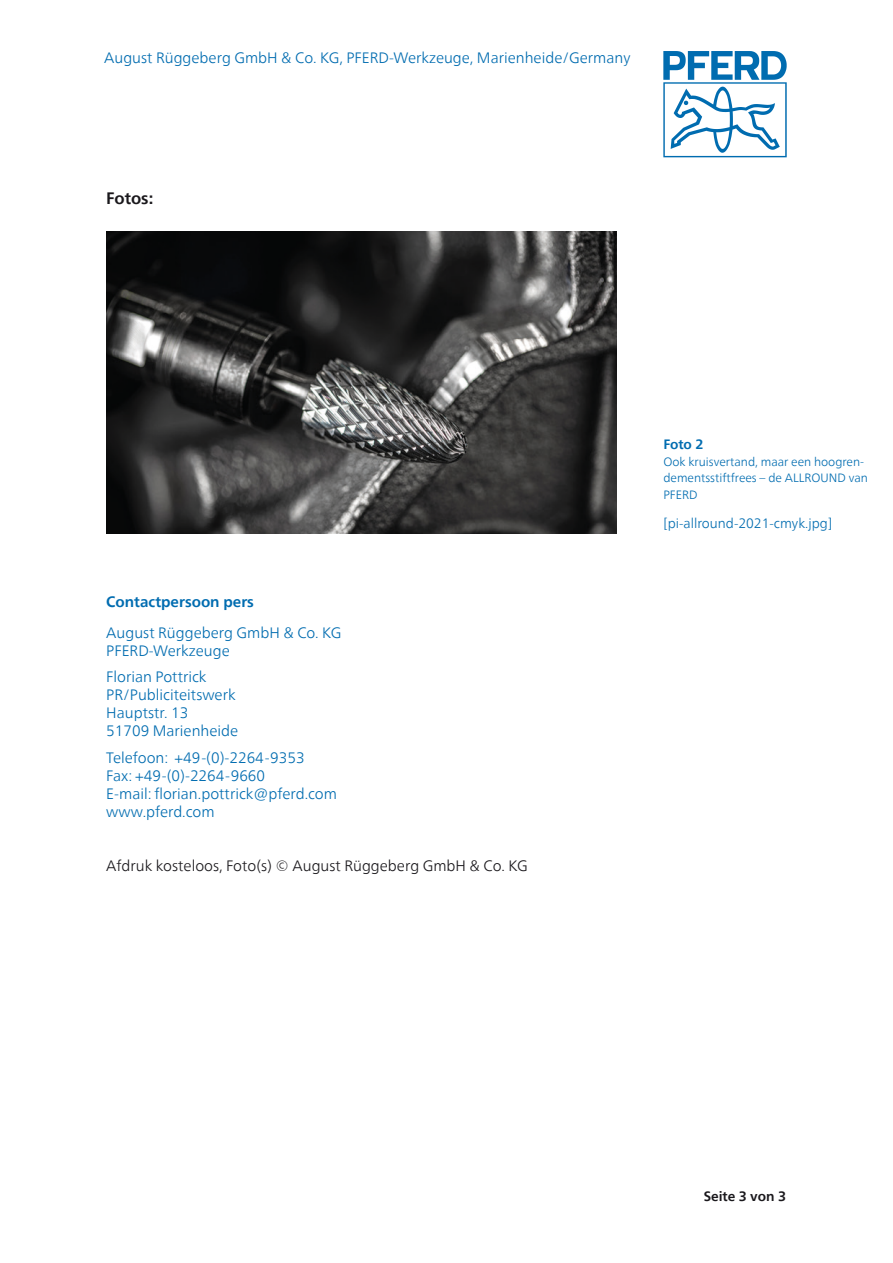
<style>
.page{position:relative;width:893px;height:1263px;background:#fff}
.page>*{position:absolute;margin:0;border:0;box-sizing:border-box;transform-origin:0 0}
.Bilder_Headline{font:700 16.5px "Neue Frutiger World";color:#1a181c}
.Pressekontakt_light{font:300 15px/18px "Neue Frutiger World";color:#006cb0}
.Abdruck_honorarfrei{font:300 15px "Neue Frutiger World";color:#1a181c}
.Bilder_Headline-2{font:700 15px "Neue Frutiger World";color:#006cb0}
.Bildbezeichnung_Teas{font:300 13.5px "Neue Frutiger World";color:#006cb0}
.t1{font:700 13.5px "Neue Frutiger World";color:#1a181c}
.Datum_Autor_Zeichen{font:700 13.5px "Neue Frutiger World";color:#006cb0}
.Bildbezeichnung_Teas-2{font:300 12px/16.5px "Neue Frutiger World";color:#006cb0}
</style>
<div class="page">
<svg style="left:663px;top:51px;width:124px;height:106px"></svg>
<img style="left:106px;top:232px;width:511px;height:302px">
<p class="Pressekontakt_light" style="left:104px;top:48px;width:528px">August Rüggeberg GmbH &amp; Co. KG, PFERD-Werkzeuge, Marienheide/Germany</p>
<p class="Bilder_Headline" style="left:106px;top:184px;width:49px">Fotos:</p>
<p class="Bilder_Headline-2" style="left:106px;top:588px;width:149px">Contactpersoon pers</p>
<p class="Pressekontakt_light" style="left:106px;top:623px;width:237px">August Rüggeberg GmbH &amp; Co. KG<br>PFERD-Werkzeuge</p>
<p class="Pressekontakt_light" style="left:106px;top:668px;width:134px">Florian Pottrick<br>PR/Publiciteitswerk<br>Hauptstr. 13<br>51709 Marienheide</p>
<p class="Pressekontakt_light" style="left:106px;top:748px;width:232px">Telefoon: +49-(0)-2264-9353<br>Fax: +49-(0)-2264-9660<br>E-mail: florian.pottrick@pferd.com www.pferd.com</p>
<p class="Abdruck_honorarfrei" style="left:106px;top:853px;width:423px">Afdruk kosteloos, Foto(s) © August Rüggeberg GmbH &amp; Co. KG</p>
<p class="Datum_Autor_Zeichen" style="left:663px;top:433px;width:42px">Foto 2</p>
<p class="Bildbezeichnung_Teas-2" style="left:663px;top:454px;width:206px">Ook kruisvertand, maar een hoogren&shy;dementsstiftfrees – de ALLROUND van<br>PFERD</p>
<p class="Bildbezeichnung_Teas" style="left:663px;top:513px;width:170px">[pi-allround-2021-cmyk.jpg]</p>
<p class="t1" style="left:704px;top:1184px;width:84px">Seite 3 von 3</p>
</div>
